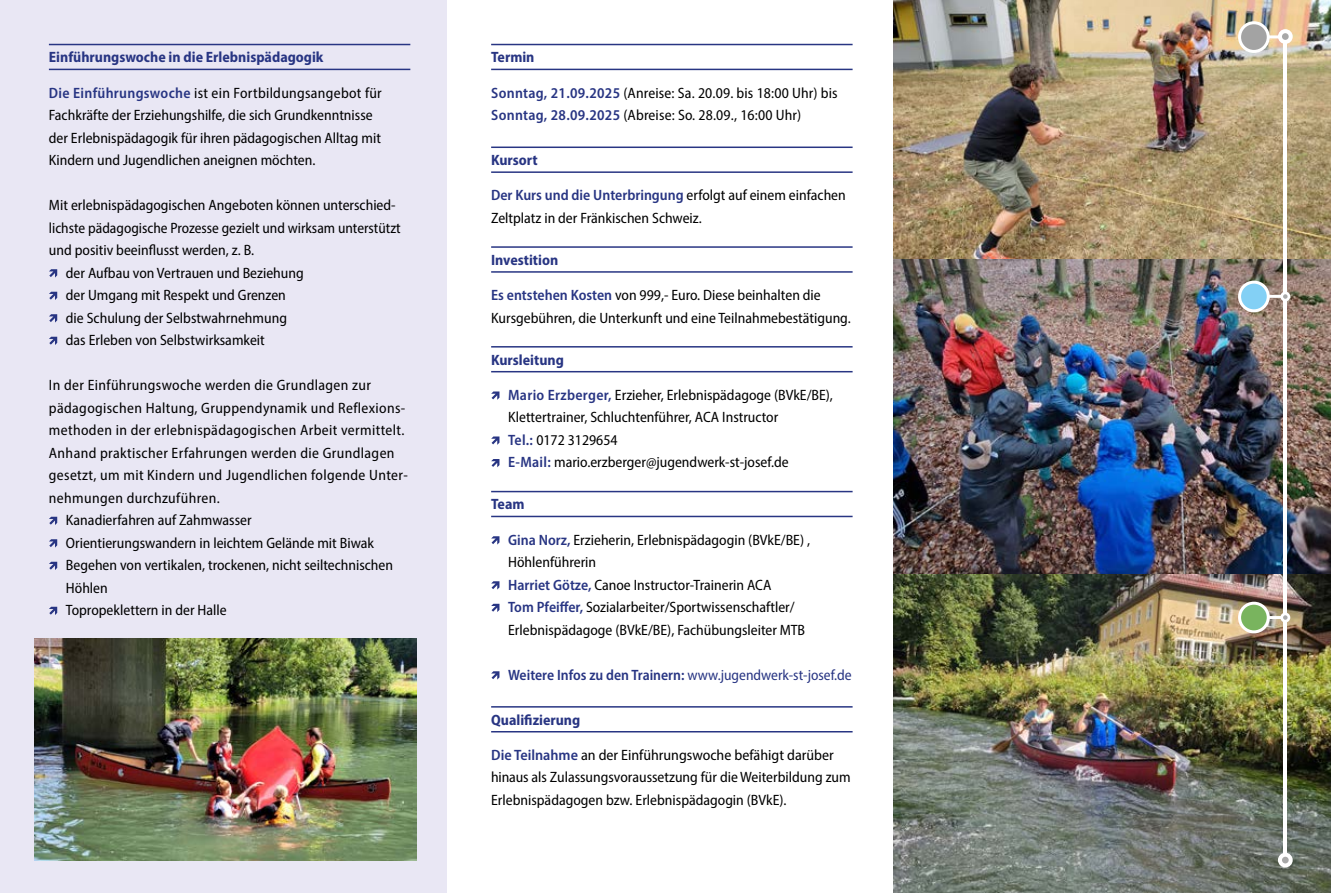
<style>
.page{position:relative;width:1331px;height:893px;background:#fff}
.page>*{position:absolute;margin:0;border:0;box-sizing:border-box;transform-origin:0 0}
.t1{font:semi-condensed 15px/22.5px "Myriad Pro";color:#000}
.t2{font:semi-condensed 15px "Myriad Pro";letter-spacing:.025em;color:#000}
.t3{font:700 semi-condensed 15px "Myriad Pro";color:#283583}
.t4{font:600 semi-condensed 15px "Myriad Pro";color:#283583}
.s1{font-weight:600;color:#283583}
.s2{font-weight:400}
</style>
<div class="page">
<img style="left:893px;top:0;width:438px;height:893px">
<div style="left:0;top:0;width:446px;height:893px;background:#e9e7f4"></div>
<hr style="left:491px;top:44px;width:362px;height:1px;background:#283583">
<hr style="left:491px;top:69px;width:362px;height:1px;background:#283583">
<hr style="left:491px;top:147px;width:362px;height:1px;background:#283583">
<hr style="left:491px;top:171px;width:362px;height:2px;background:#283583">
<hr style="left:491px;top:246px;width:362px;height:2px;background:#283583">
<hr style="left:491px;top:271px;width:362px;height:2px;background:#283583">
<hr style="left:491px;top:346px;width:362px;height:2px;background:#283583">
<hr style="left:491px;top:371px;width:362px;height:1px;background:#283583">
<hr style="left:491px;top:491px;width:362px;height:1px;background:#283583">
<hr style="left:491px;top:516px;width:362px;height:1px;background:#283583">
<hr style="left:491px;top:706px;width:362px;height:2px;background:#283583">
<hr style="left:491px;top:731px;width:362px;height:1px;background:#283583">
<svg style="left:491px;top:391px;width:8px;height:9px"></svg>
<svg style="left:491px;top:436px;width:8px;height:9px"></svg>
<svg style="left:491px;top:459px;width:8px;height:8px"></svg>
<svg style="left:491px;top:536px;width:8px;height:9px"></svg>
<svg style="left:491px;top:581px;width:8px;height:9px"></svg>
<svg style="left:491px;top:604px;width:8px;height:8px"></svg>
<svg style="left:491px;top:671px;width:8px;height:9px"></svg>
<hr style="left:49px;top:44px;width:361px;height:1px;background:#283583">
<hr style="left:49px;top:69px;width:361px;height:1px;background:#283583">
<svg style="left:49px;top:269px;width:8px;height:9px"></svg>
<svg style="left:49px;top:292px;width:8px;height:8px"></svg>
<svg style="left:49px;top:314px;width:8px;height:9px"></svg>
<svg style="left:49px;top:337px;width:8px;height:8px"></svg>
<svg style="left:49px;top:517px;width:8px;height:8px"></svg>
<svg style="left:49px;top:539px;width:8px;height:9px"></svg>
<svg style="left:49px;top:562px;width:8px;height:8px"></svg>
<svg style="left:49px;top:607px;width:8px;height:8px"></svg>
<img style="left:34px;top:639px;width:383px;height:221px">
<hr style="left:1284px;top:34px;width:3px;height:820px;background:#fff">
<div style="left:1278px;top:853px;width:15px;height:14px;background:#fff;border-radius:50%"></div>
<div style="left:1282px;top:857px;width:7px;height:6px;background:#a8a8a8;border-radius:50%"></div>
<svg style="left:1280px;top:292px;width:10px;height:9px"></svg>
<svg style="left:1283px;top:294px;width:4px;height:5px"></svg>
<hr style="left:1254px;top:295px;width:28px;height:3px;background:#fff">
<div style="left:1239px;top:282px;width:29px;height:29px;background:#83d0f5;border-radius:50%"></div>
<div style="left:1238px;top:281px;width:32px;height:31px;border:3px solid #fff;border-radius:50%"></div>
<div style="left:1278px;top:29px;width:15px;height:15px;background:#fff;border-radius:50%"></div>
<div style="left:1282px;top:33px;width:7px;height:7px;background:#a8a8a8;border-radius:50%"></div>
<hr style="left:1254px;top:35px;width:28px;height:3px;background:#fff">
<div style="left:1239px;top:23px;width:29px;height:28px;background:#a3a3a3;border-radius:50%"></div>
<div style="left:1238px;top:21px;width:32px;height:32px;border:3px solid #fff;border-radius:50%"></div>
<svg style="left:1280px;top:613px;width:10px;height:9px"></svg>
<svg style="left:1283px;top:615px;width:4px;height:5px"></svg>
<hr style="left:1254px;top:616px;width:28px;height:3px;background:#fff">
<div style="left:1239px;top:603px;width:29px;height:29px;background:#79b45e;border-radius:50%"></div>
<div style="left:1238px;top:602px;width:32px;height:31px;border:3px solid #fff;border-radius:50%"></div>
<p class="t3" style="left:49px;top:48px;width:276px">Einführungswoche in die Erlebnispädagogik</p>
<p class="t1" style="left:49px;top:81px;width:334px"><span class="s1">Die Einführungswoche</span> ist ein Fortbildungsangebot für Fachkräfte der Erziehungshilfe, die sich Grundkenntnisse der Erlebnispädagogik für ihren pädagogischen Alltag mit Kindern und Jugendlichen aneignen möchten.</p>
<p class="t1" style="left:49px;top:194px;width:348px">Mit erlebnispädagogischen Angeboten können unterschied-</p>
<p class="t1" style="left:49px;top:216px;width:353px">lichste pädagogische Prozesse gezielt und wirksam unterstützt</p>
<p class="t1" style="left:49px;top:239px;width:207px">und positiv beeinflusst werden, z. B.</p>
<p class="t1" style="left:66px;top:261px;width:239px">der Aufbau von Vertrauen und Beziehung</p>
<p class="t1" style="left:66px;top:284px;width:222px">der Umgang mit Respekt und Grenzen</p>
<p class="t1" style="left:66px;top:306px;width:223px">die Schulung der Selbstwahrnehmung</p>
<p class="t1" style="left:66px;top:329px;width:200px">das Erleben von Selbstwirksamkeit</p>
<p class="t2" style="left:49px;top:376px;width:324px">In der Einführungswoche werden die Grundlagen zur</p>
<p class="t2" style="left:49px;top:398px;width:358px">pädagogischen Haltung, Gruppendynamik und Reflexions-</p>
<p class="t2" style="left:49px;top:421px;width:357px">methoden in der erlebnispädagogischen Arbeit vermittelt.</p>
<p class="t2" style="left:49px;top:443px;width:347px">Anhand praktischer Erfahrungen werden die Grundlagen</p>
<p class="t2" style="left:49px;top:466px;width:360px">gesetzt, um mit Kindern und Jugendlichen folgende Unter-</p>
<p class="t2" style="left:49px;top:488px;width:172px">nehmungen durchzuführen.</p>
<p class="t1" style="left:66px;top:509px;width:187px">Kanadierfahren auf Zahmwasser</p>
<p class="t1" style="left:66px;top:531px;width:310px">Orientierungswandern in leichtem Gelände mit Biwak</p>
<p class="t1" style="left:66px;top:554px;width:329px">Begehen von vertikalen, trockenen, nicht seiltechnischen</p>
<p class="t1" style="left:66px;top:576px;width:43px">Höhlen</p>
<p class="t1" style="left:66px;top:599px;width:162px">Topropeklettern in der Halle</p>
<p class="t3" style="left:491px;top:48px;width:45px">Termin</p>
<p class="t1" style="left:491px;top:81px;width:348px"><span class="s1">Sonntag, 21.09.2025</span> (Anreise: Sa. 20.09. bis 18:00 Uhr) bis<br><span class="s1">Sonntag, 28.09.2025</span> (Abreise: So. 28.09., 16:00 Uhr)</p>
<p class="t3" style="left:491px;top:150px;width:48px">Kursort</p>
<p class="t1" style="left:491px;top:184px;width:356px"><span class="s1">Der Kurs und die Unterbringung</span> erfolgt auf einem einfachen<br>Zeltplatz in der Fränkischen Schweiz.</p>
<p class="t3" style="left:491px;top:250px;width:69px">Investition</p>
<p class="t1" style="left:491px;top:284px;width:361px"><span class="s1">Es entstehen Kosten</span> von 999,- Euro. Diese beinhalten die<br>Kursgebühren, die Unterkunft und eine Teilnahmebestätigung.</p>
<p class="t3" style="left:491px;top:350px;width:74px">Kursleitung</p>
<p class="t1" style="left:508px;top:383px;width:326px"><span class="s1">Mario Erzberger,</span> Erzieher, Erlebnispädagoge (BVkE/BE), Klettertrainer, Schluchtenführer, ACA Instructor<br><span class="s1">Tel.:</span> 0172 3129654<br><span class="s1">E-Mail:</span> mario.erzberger@jugendwerk-st-josef.de</p>
<p class="t3" style="left:491px;top:495px;width:35px">Team</p>
<p class="t1" style="left:508px;top:528px;width:303px"><span class="s1">Gina Norz,</span> Erzieherin, Erlebnispädagogin (BVkE/BE) , Höhlenführerin<br><span class="s1">Harriet Götze,</span> Canoe Instructor-Trainerin ACA<br><span class="s1">Tom Pfeiffer,</span> Sozialarbeiter/Sportwissenschaftler/ Erlebnispädagoge (BVkE/BE), Fachübungsleiter MTB</p>
<p class="t4" style="left:508px;top:665px;width:345px">Weitere Infos zu den Trainern: <span class="s2">www.jugendwerk-st-josef.de</span></p>
<p class="t3" style="left:491px;top:710px;width:91px">Qualifizierung</p>
<p class="t1" style="left:491px;top:743px;width:361px"><span class="s1">Die Teilnahme</span> an der Einführungswoche befähigt darüber hinaus als Zulassungsvoraussetzung für die Weiterbildung zum<br>Erlebnispädagogen bzw. Erlebnispädagogin (BVkE).</p>
</div>
